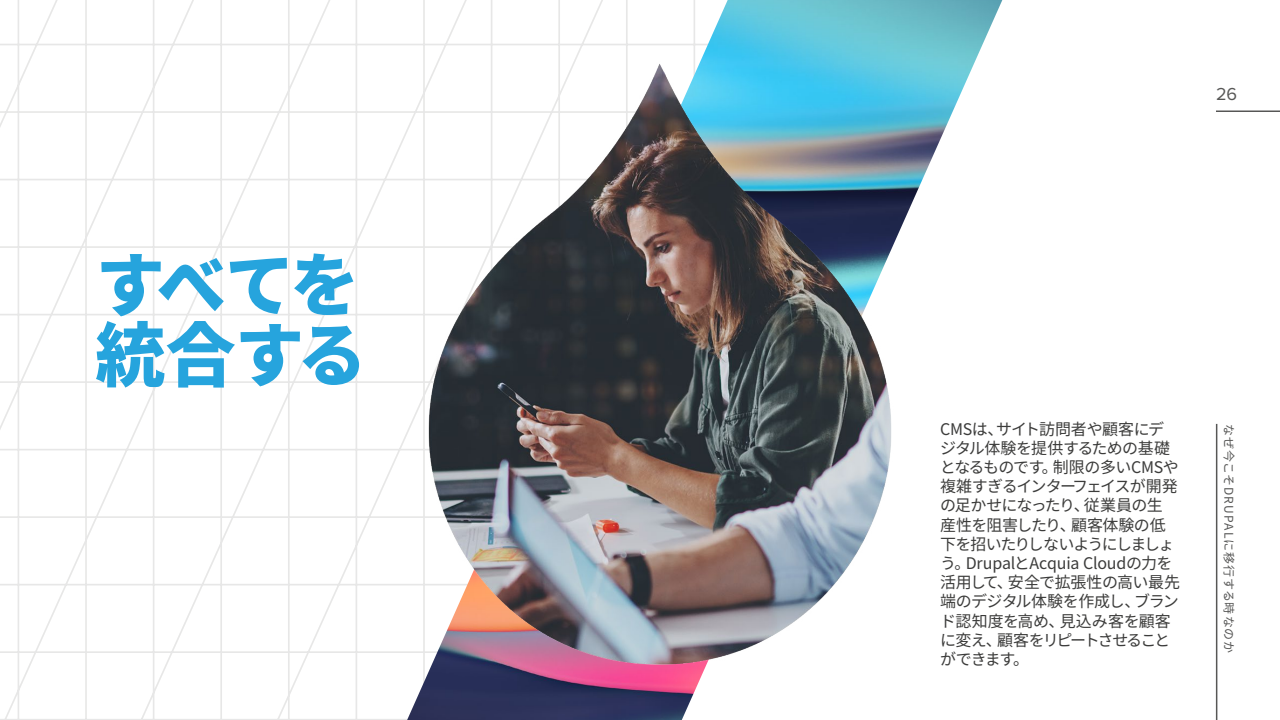
<style>
.page{position:relative;width:1280px;height:720px;background:#fff}
.page>*{position:absolute;margin:0;border:0;box-sizing:border-box;transform-origin:0 0}
.t1{font:900 70px/70px "Noto Sans CJ Kjp";letter-spacing:-.05em;color:#26a4dd}
.t2{font:18px "Proxima Nova";color:#575756}
.t3{font:16px/19.2px "Noto Sans CJ Kjp";letter-spacing:-.04em;color:#3c3c3b}
.t4{font:12px "Noto Sans CJ Kjp";letter-spacing:.075em;color:#575756}
</style>
<div class="page">
<svg style="left:0;top:0;width:407px;height:720px"></svg>
<img style="left:407px;top:0;width:595px;height:720px">
<img style="left:407px;top:23px;width:506px;height:687px">
<hr style="left:1216px;top:424px;width:1px;height:296px;background:#575756">
<hr style="left:1216px;top:110px;width:64px;height:2px;background:#575756">
<h1 class="t1" style="left:95px;top:252px;width:273px">すべてを統合する</h1>
<p class="t2" style="left:1216px;top:84px;width:23px">26</p>
<p class="t3" style="left:940px;top:419px;width:242px">CMSは、サイト訪問者や顧客にデジタル体験を提供するための基礎となるものです。制限の多いCMSや複雑すぎるインターフェイスが開発の足かせになったり、従業員の生産性を阻害したり、顧客体験の低下を招いたりしないようにしましょう。DrupalとAcquia Cloudの力を活用して、安全で拡張性の高い最先端のデジタル体験を作成し、ブランド認知度を高め、見込み客を顧客に変え、顧客をリピートさせることができます。</p>
<p class="t4" style="left:1236px;top:424px;width:231px;rotate:90deg">なぜ今こそDRUPALに移行する時なのか</p>
</div>
